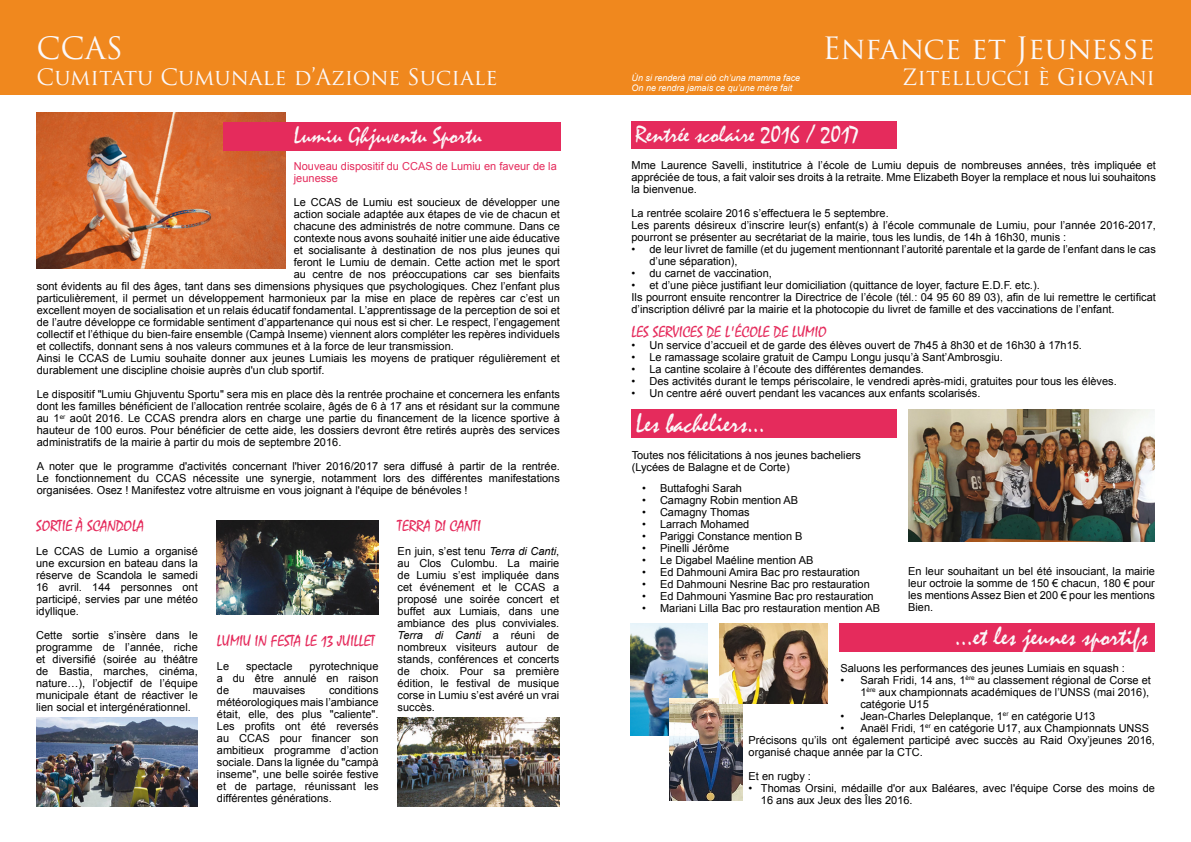
<style>
.page{position:relative;width:1191px;height:842px;background:#fff}
.page>*{position:absolute;margin:0;border:0;box-sizing:border-box;transform-origin:0 0}
.t1{font:30px "Trajan Pro";color:#fbf8f9}
.t2{font:27px "Mistral";color:#fbf8f9}
.t3{font:24px "Mistral";color:#fbf8f9}
.t4{font:22px "Trajan Pro";color:#fbf8f9}
.t5{font:16px "Mistral";color:#e52b5c}
.t6{font:11px/12px "Arial";color:#000;text-align:justify}
.t7{font:11px/12px "Arial";color:#e52b5c}
.t8{font:italic 9px "Arial";color:#fff}
.s1{font-style:italic}
</style>
<div class="page">
<div style="left:0;top:0;width:595px;height:95px;background:#f0881e"></div>
<div style="left:587px;top:0;width:604px;height:95px;background:#f0881e"></div>
<img style="left:36px;top:112px;width:249px;height:156px">
<div style="left:223px;top:122px;width:337px;height:28px;background:#e52b5c"></div>
<img style="left:36px;top:717px;width:162px;height:89px">
<img style="left:217px;top:521px;width:161px;height:93px">
<img style="left:398px;top:717px;width:161px;height:89px">
<div style="left:631px;top:122px;width:265px;height:27px;background:#e52b5c"></div>
<img style="left:908px;top:410px;width:247px;height:131px">
<div style="left:631px;top:410px;width:265px;height:28px;background:#e52b5c"></div>
<div style="left:839px;top:623px;width:316px;height:29px;background:#e52b5c"></div>
<img style="left:631px;top:623px;width:76px;height:113px">
<img style="left:670px;top:698px;width:73px;height:102px">
<img style="left:719px;top:623px;width:108px;height:80px">
<h1 class="t1" style="left:37px;top:29px;width:88px">CCAS</h1>
<h3 class="t4" style="left:37px;top:63px;width:462px">Cumitatu Cumunale d’Azione Suciale</h3>
<h3 class="t3" style="left:294px;top:122px;width:189px">Lumiu Ghjuventu Sportu</h3>
<p class="t7" style="left:294px;top:160px;width:264px">Nouveau dispositif du CCAS de Lumiu en faveur de la jeunesse</p>
<p class="t6" style="left:294px;top:197px;width:267px">Le CCAS de Lumiu est soucieux de développer une</p>
<p class="t6" style="left:294px;top:209px;width:267px">action sociale adaptée aux étapes de vie de chacun et</p>
<p class="t6" style="left:294px;top:221px;width:267px">chacune des administrés de notre commune. Dans ce</p>
<p class="t6" style="left:294px;top:233px;width:267px">contexte nous avons souhaité initier une aide éducative</p>
<p class="t6" style="left:294px;top:245px;width:267px">et socialisante à destination de nos plus jeunes qui</p>
<p class="t6" style="left:294px;top:257px;width:267px">feront le Lumiu de demain. Cette action met le sport</p>
<p class="t6" style="left:294px;top:269px;width:267px">au centre de nos préoccupations car ses bienfaits</p>
<p class="t6" style="left:37px;top:281px;width:524px">sont évidents au fil des âges, tant dans ses dimensions physiques que psychologiques. Chez l’enfant plus</p>
<p class="t6" style="left:37px;top:293px;width:524px">particulièrement, il permet un développement harmonieux par la mise en place de repères car c’est un</p>
<p class="t6" style="left:37px;top:305px;width:524px">excellent moyen de socialisation et un relais éducatif fondamental. L’apprentissage de la perception de soi et</p>
<p class="t6" style="left:37px;top:317px;width:524px">de l’autre développe ce formidable sentiment d’appartenance qui nous est si cher. Le respect, l’engagement</p>
<p class="t6" style="left:37px;top:329px;width:524px">collectif et l’éthique du bien-faire ensemble (Campà Inseme) viennent alors compléter les repères individuels</p>
<p class="t6" style="left:37px;top:341px;width:418px">et collectifs, donnant sens à nos valeurs communes et à la force de leur transmission.</p>
<p class="t6" style="left:37px;top:353px;width:524px">Ainsi le CCAS de Lumiu souhaite donner aux jeunes Lumiais les moyens de pratiquer régulièrement et</p>
<p class="t6" style="left:37px;top:365px;width:289px">durablement une discipline choisie auprès d'un club sportif.</p>
<p class="t6" style="left:37px;top:389px;width:524px">Le dispositif "Lumiu Ghjuventu Sportu" sera mis en place dès la rentrée prochaine et concernera les enfants dont les familles bénéficient de l’allocation rentrée scolaire, âgés de 6 à 17 ans et résidant sur la commune au 1<sup>er</sup> août 2016. Le CCAS prendra alors en charge une partie du financement de la licence sportive à hauteur de 100 euros. Pour bénéficier de cette aide, les dossiers devront être retirés auprès des services administratifs de la mairie à partir du mois de septembre 2016.</p>
<p class="t6" style="left:37px;top:461px;width:524px">A noter que le programme d'activités concernant l'hiver 2016/2017 sera diffusé à partir de la rentrée.<br>Le fonctionnement du CCAS nécessite une synergie, notamment lors des différentes manifestations organisées. Osez ! Manifestez votre altruisme en vous joignant à l'équipe de bénévoles !</p>
<h3 class="t5" style="left:36px;top:517px;width:109px">SORTIE À SCANDOLA</h3>
<p class="t6" style="left:36px;top:546px;width:163px">Le CCAS de Lumio a organisé une excursion en bateau dans la réserve de Scandola le samedi 16 avril. 144 personnes ont participé, servies par une météo idyllique.</p>
<p class="t6" style="left:36px;top:630px;width:163px">Cette sortie s’insère dans le programme de l’année, riche et diversifié (soirée au théâtre de Bastia, marches, cinéma, nature…), l’objectif de l’équipe municipale étant de réactiver le lien social et intergénérationnel.</p>
<h3 class="t5" style="left:398px;top:517px;width:85px">TERRA DI CANTI</h3>
<p class="t6" style="left:398px;top:546px;width:163px">En juin, s’est tenu <span class="s1">Terra di Canti</span>, au Clos Culombu. La mairie de Lumiu s’est impliquée dans cet événement et le CCAS a proposé une soirée concert et buffet aux Lumiais, dans une ambiance des plus conviviales.<br><span class="s1">Terra di Canti</span> a réuni de nombreux visiteurs autour de stands, conférences et concerts de choix. Pour sa première édition, le festival de musique corse in Lumiu s’est avéré un vrai succès.</p>
<h3 class="t5" style="left:217px;top:632px;width:159px">LUMIU IN FESTA LE 13 JUILLET</h3>
<p class="t6" style="left:217px;top:660px;width:14px">Le</p>
<p class="t6" style="left:246px;top:660px;width:48px">spectacle</p>
<p class="t6" style="left:217px;top:660px;width:163px;text-indent:92px">pyrotechnique a du être annulé en raison de</p>
<p class="t6" style="left:217px;top:684px;width:163px;text-indent:112px">conditions météorologiques mais l’ambiance était, elle, des plus "caliente".<br>Les profits ont été reversés au CCAS pour financer son ambitieux programme d’action sociale. Dans la lignée du "campà inseme", une belle soirée festive et de partage, réunissant les différentes générations.</p>
<p class="t6" style="left:253px;top:684px;width:54px">mauvaises</p>
<h1 class="t1" style="left:822px;top:29px;width:334px">Enfance et Jeunesse</h1>
<p class="t8" style="left:631px;top:72px;width:170px">Ùn si renderà mai ciò ch’una mamma face</p>
<h3 class="t4" style="left:902px;top:63px;width:254px">Zitellucci è Giovani</h3>
<p class="t8" style="left:631px;top:82px;width:162px">On ne rendra jamais ce qu’une mère fait</p>
<h3 class="t3" style="left:635px;top:121px;width:225px">Rentrée scolaire 2016 / 2017</h3>
<p class="t6" style="left:631px;top:159px;width:526px">Mme Laurence Savelli, institutrice à l’école de Lumiu depuis de nombreuses années, très impliquée et appréciée de tous, a fait valoir ses droits à la retraite. Mme Elizabeth Boyer la remplace et nous lui souhaitons la bienvenue.</p>
<p class="t6" style="left:631px;top:207px;width:526px;text-align:left">La rentrée scolaire 2016 s’effectuera le 5 septembre.<br>Les parents désireux d’inscrire leur(s) enfant(s) à l’école communale de Lumiu, pour l’année 2016-2017, pourront se présenter au secrétariat de la mairie, tous les lundis, de 14h à 16h30, munis :</p>
<p class="t6" style="left:649px;top:243px;width:508px;text-indent:-18px">• de leur livret de famille (et du jugement mentionnant l’autorité parentale et la garde de l’enfant dans le cas d’une séparation),</p>
<p class="t6" style="left:631px;top:267px;width:142px">• du carnet de vaccination,</p>
<p class="t6" style="left:631px;top:279px;width:526px;text-align:left">• et d’une pièce justifiant leur domiciliation (quittance de loyer, facture E.D.F. etc.).<br>Ils pourront ensuite rencontrer la Directrice de l’école (tél.: 04 95 60 89 03), afin de lui remettre le certificat d’inscription délivré par la mairie et la photocopie du livret de famille et des vaccinations de l’enfant.</p>
<h3 class="t5" style="left:631px;top:323px;width:196px">LES SERVICES DE L'ÉCOLE DE LUMIO</h3>
<p class="t6" style="left:631px;top:339px;width:452px">• Un service d’accueil et de garde des élèves ouvert de 7h45 à 8h30 et de 16h30 à 17h15.</p>
<p class="t6" style="left:631px;top:351px;width:373px">• Le ramassage scolaire gratuit de Campu Longu jusqu’à Sant’Ambrosgiu.</p>
<p class="t6" style="left:631px;top:363px;width:294px">• La cantine scolaire à l’écoute des différentes demandes.</p>
<p class="t6" style="left:631px;top:375px;width:487px">• Des activités durant le temps périscolaire, le vendredi après-midi, gratuites pour tous les élèves.</p>
<p class="t6" style="left:631px;top:387px;width:350px">• Un centre aéré ouvert pendant les vacances aux enfants scolarisés.</p>
<h2 class="t2" style="left:636px;top:409px;width:131px">Les bacheliers...</h2>
<p class="t6" style="left:631px;top:449px;width:231px">Toutes nos félicitations à nos jeunes bacheliers (Lycées de Balagne et de Corte)</p>
<p class="t6" style="left:642px;top:482px;width:101px">• Buttafoghi Sarah</p>
<p class="t6" style="left:642px;top:494px;width:158px">• Camagny Robin mention AB</p>
<p class="t6" style="left:642px;top:506px;width:109px">• Camagny Thomas</p>
<p class="t6" style="left:642px;top:518px;width:109px">• Larrach Mohamed</p>
<p class="t6" style="left:642px;top:530px;width:162px">• Pariggi Constance mention B</p>
<p class="t6" style="left:642px;top:542px;width:89px">• Pinelli Jérôme</p>
<p class="t6" style="left:642px;top:554px;width:173px">• Le Digabel Maéline mention AB</p>
<p class="t6" style="left:642px;top:566px;width:219px">• Ed Dahmouni Amira Bac pro restauration</p>
<p class="t6" style="left:642px;top:578px;width:229px">• Ed Dahmouni Nesrine Bac pro restauration</p>
<p class="t6" style="left:642px;top:590px;width:233px">• Ed Dahmouni Yasmine Bac pro restauration</p>
<p class="t6" style="left:642px;top:602px;width:240px">• Mariani Lilla Bac pro restauration mention AB</p>
<p class="t6" style="left:908px;top:565px;width:248px">En leur souhaitant un bel été insouciant, la mairie leur octroie la somme de 150 € chacun, 180 € pour les mentions Assez Bien et 200 € pour les mentions Bien.</p>
<h2 class="t2" style="left:955px;top:621px;width:194px">...et les jeunes sportifs</h2>
<p class="t6" style="left:840px;top:662px;width:286px">Saluons les performances des jeunes Lumiais en squash :</p>
<p class="t6" style="left:860px;top:674px;width:292px;text-align:left;text-indent:-20px">• Sarah Fridi, 14 ans, 1<sup>ère</sup> au classement régional de Corse et<br>1<sup>ère</sup> aux championnats académiques de l’UNSS (mai 2016), catégorie U15</p>
<p class="t6" style="left:840px;top:710px;width:256px">• Jean-Charles Deleplanque, 1<sup>er</sup> en catégorie U13</p>
<p class="t6" style="left:840px;top:722px;width:310px">• Anaël Fridi, 1<sup>er</sup> en catégorie U17, aux Championnats UNSS</p>
<p class="t6" style="left:748px;top:734px;width:408px">Précisons qu’ils ont également participé avec succès au Raid Oxy’jeunes 2016, organisé chaque année par la CTC.</p>
<p class="t6" style="left:748px;top:770px;width:64px">Et en rugby :</p>
<p class="t6" style="left:761px;top:782px;width:395px;text-indent:-12px">• Thomas Orsini, médaille d'or aux Baléares, avec l'équipe Corse des moins de<br>16 ans aux Jeux des Îles 2016.</p>
</div>
